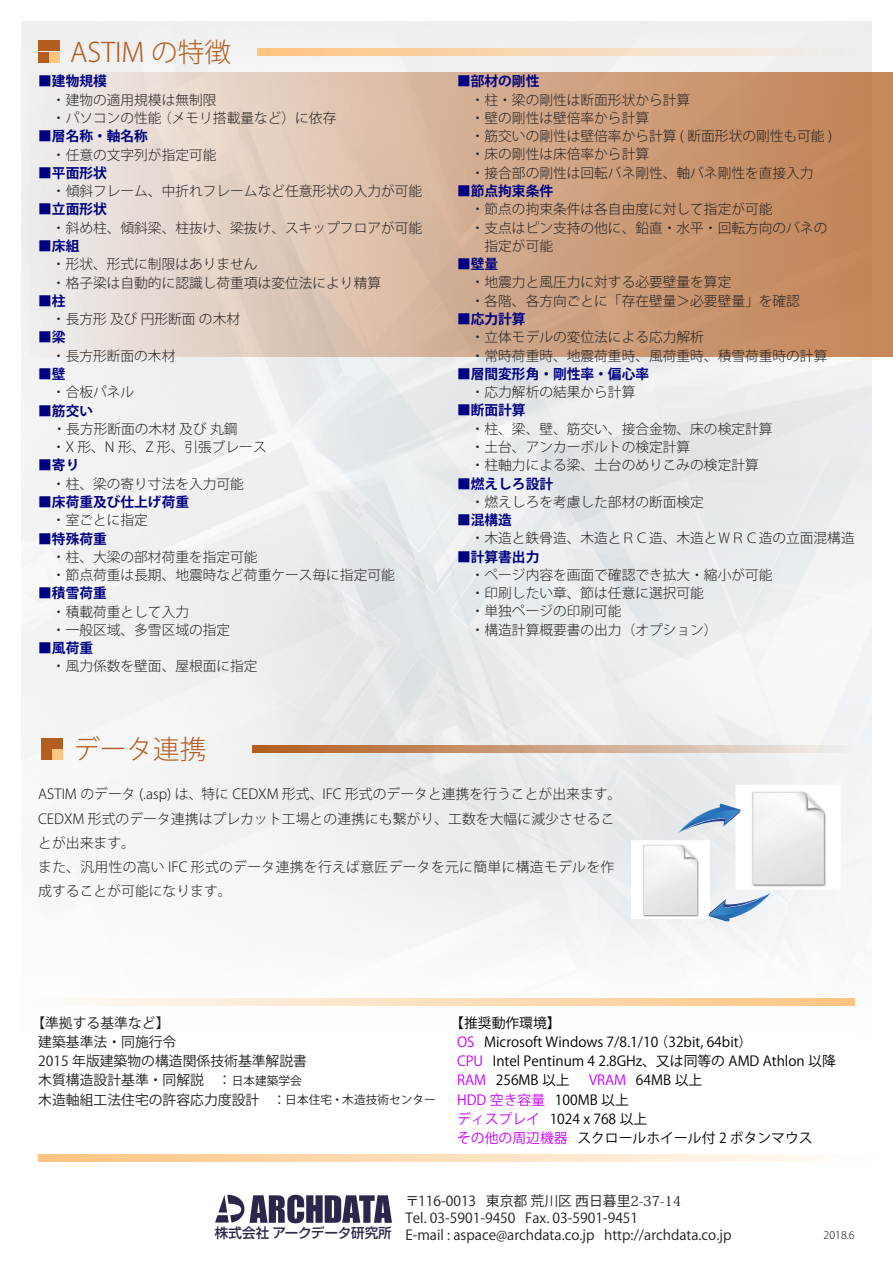
<style>
.page{position:relative;width:893px;height:1263px;background:#fff}
.page>*{position:absolute;margin:0;border:0;box-sizing:border-box;transform-origin:0 0}
.t1{font:300 26.55px "Koz Go Pro";color:#b35d1e}
.t2{font:13.8px/19.2px "Koz Go Pro";color:#231f20}
.t3{font:300 13.8px/24.2px "Koz Go Pro";letter-spacing:.005em;color:#231f20}
.t4{font:13.8px "Koz Go Pro";color:#000}
.t5{font:13.8px "Koz Go Pro";color:#c800ff}
.t6{font:300 13.65px/18.3px "Koz Go Pro";color:#231f20}
.t7{font:700 13.65px "Koz Go Pro";color:#000080}
.t8{font:500 13.65px "Shin Go Pro";color:#2a274b}
.t9{font:11.7px "Koz Go Pro";color:#231f20}
.t10{font:300 10.65px "Koz Go Pro";color:#231f20}
.s1{font-family:"Koz Min Pr 6 N"}
</style>
<div class="page">
<img style="left:21px;top:21px;width:851px;height:1203px">
<svg style="left:215px;top:1194px;width:177px;height:29px"></svg>
<div style="left:21px;top:72px;width:872px;height:284px;background:linear-gradient(to right,#eeecea,#c07e4d)"></div>
<div style="left:50px;top:52px;width:10px;height:10px;background:#ffc480"></div>
<div style="left:50px;top:41px;width:10px;height:10px;background:#b35d1e"></div>
<div style="left:38px;top:52px;width:10px;height:10px;background:#b35d1e"></div>
<div style="left:38px;top:41px;width:10px;height:10px;background:#b35d1e"></div>
<svg style="left:257px;top:48px;width:598px;height:8px;background:#f7d9b7"></svg>
<svg style="left:38px;top:1153px;width:834px;height:8px"></svg>
<svg style="left:21px;top:998px;width:834px;height:8px;background:#fde0be"></svg>
<div style="left:53px;top:749px;width:10px;height:11px;background:#ffc480"></div>
<div style="left:53px;top:738px;width:10px;height:10px;background:#b35d1e"></div>
<div style="left:41px;top:749px;width:11px;height:11px;background:#b35d1e"></div>
<div style="left:41px;top:738px;width:11px;height:10px;background:#b35d1e"></div>
<svg style="left:252px;top:745px;width:606px;height:8px;background:#cea485"></svg>
<img style="left:631px;top:840px;width:79px;height:79px">
<img style="left:736px;top:785px;width:105px;height:105px">
<svg style="left:678px;top:803px;width:63px;height:30px;background:#aec4dc"></svg>
<svg style="left:708px;top:892px;width:63px;height:29px"></svg>
<h1 class="t1" style="left:70px;top:35px;width:162px">ASTIM の特徴</h1>
<p class="t7" style="left:38px;top:73px;width:70px">■建物規模</p>
<p class="t6" style="left:158px;top:91px;width:180px;text-indent:-106px">・建物の適用規模は無制限<br>（メモリ搭載量など）に依存</p>
<p class="t6" style="left:52px;top:109px;width:111px">・パソコンの性能</p>
<p class="t7" style="left:38px;top:128px;width:111px">■層名称・軸名称</p>
<p class="t6" style="left:52px;top:146px;width:166px">・任意の文字列が指定可能</p>
<p class="t7" style="left:38px;top:164px;width:70px">■平面形状</p>
<p class="t6" style="left:52px;top:182px;width:372px">・傾斜フレーム、中折れフレームなど任意形状の入力が可能</p>
<p class="t7" style="left:38px;top:201px;width:70px">■立面形状</p>
<p class="t6" style="left:52px;top:219px;width:372px">・斜め柱、傾斜梁、柱抜け、梁抜け、スキップフロアが可能</p>
<p class="t7" style="left:38px;top:237px;width:43px">■床組</p>
<p class="t6" style="left:52px;top:255px;width:331px">・形状、形式に制限はありません<br>・格子梁は自動的に認識し荷重項は変位法により精算</p>
<p class="t7" style="left:38px;top:292px;width:29px">■柱</p>
<p class="t6" style="left:52px;top:310px;width:190px">・長方形及び円形断面の木材</p>
<p class="t7" style="left:38px;top:329px;width:29px">■梁</p>
<p class="t6" style="left:52px;top:347px;width:125px">・長方形断面の木材</p>
<p class="t7" style="left:38px;top:365px;width:29px">■壁</p>
<p class="t6" style="left:52px;top:383px;width:84px">・合板パネル</p>
<p class="t7" style="left:38px;top:402px;width:56px">■筋交い</p>
<p class="t6" style="left:52px;top:420px;width:216px">・長方形断面の木材及び丸鋼<br>・X 形、N 形、Z 形、引張ブレース</p>
<p class="t7" style="left:38px;top:457px;width:43px">■寄り</p>
<p class="t6" style="left:52px;top:475px;width:193px">・柱、梁の寄り寸法を入力可能</p>
<p class="t7" style="left:38px;top:493px;width:152px">■床荷重及び仕上げ荷重</p>
<p class="t6" style="left:52px;top:511px;width:97px">・室ごとに指定</p>
<p class="t7" style="left:38px;top:530px;width:70px">■特殊荷重</p>
<p class="t6" style="left:52px;top:548px;width:344px">・柱、大梁の部材荷重を指定可能<br>・節点荷重は長期、地震時など荷重ケース毎に指定可能</p>
<p class="t7" style="left:38px;top:584px;width:70px">■積雪荷重</p>
<p class="t6" style="left:52px;top:603px;width:180px">・積載荷重として入力<br>・一般区域、多雪区域の指定</p>
<p class="t7" style="left:38px;top:639px;width:56px">■風荷重</p>
<p class="t6" style="left:52px;top:657px;width:207px">・風力係数を壁面、屋根面に指定</p>
<p class="t7" style="left:457px;top:73px;width:84px">■部材の剛性</p>
<p class="t6" style="left:471px;top:91px;width:363px">・柱・梁の剛性は断面形状から計算<br>・壁の剛性は壁倍率から計算<br>・筋交いの剛性は壁倍率から計算 ( 断面形状の剛性も可能 (・床の剛性は床倍率から計算<br>・接合部の剛性は回転バネ剛性、軸バネ剛性を直接入力</p>
<p class="t7" style="left:457px;top:182px;width:97px">■節点拘束条件</p>
<p class="t6" style="left:471px;top:200px;width:303px">・節点の拘束条件は各自由度に対して指定が可能</p>
<p class="t6" style="left:471px;top:219px;width:358px">・支点はピン支持の他に、鉛直・水平・回転方向のバネの</p>
<p class="t6" style="left:485px;top:237px;width:70px">指定が可能</p>
<p class="t7" style="left:457px;top:255px;width:43px">■壁量</p>
<p class="t6" style="left:471px;top:273px;width:331px">・地震力と風圧力に対する必要壁量を算定<br>・各階、各方向ごとに「存在壁量＞必要壁量」を確認</p>
<p class="t7" style="left:457px;top:310px;width:70px">■応力計算</p>
<p class="t6" style="left:471px;top:328px;width:358px">・立体モデルの変位法による応力解析<br>・常時荷重時、地震荷重時、風荷重時、積雪荷重時の計算</p>
<p class="t7" style="left:457px;top:365px;width:193px">■層間変形角・剛性率・偏心率</p>
<p class="t6" style="left:471px;top:383px;width:166px">・応力解析の結果から計算</p>
<p class="t7" style="left:457px;top:402px;width:70px">■断面計算</p>
<p class="t6" style="left:471px;top:420px;width:303px">・柱、梁、壁、筋交い、接合金物、床の検定計算・土台、アンカーボルトの検定計算<br>・柱軸力による梁、土台のめりこみの検定計算</p>
<p class="t7" style="left:457px;top:475px;width:97px">■燃えしろ設計</p>
<p class="t6" style="left:471px;top:493px;width:235px">・燃えしろを考慮した部材の断面検定</p>
<p class="t7" style="left:457px;top:511px;width:56px">■混構造</p>
<p class="t6" style="left:471px;top:529px;width:385px">・木造と鉄骨造、木造とＲＣ造、木造とＷＲＣ造の立面混構造</p>
<p class="t7" style="left:457px;top:548px;width:84px">■計算書出力</p>
<p class="t6" style="left:471px;top:566px;width:303px">・ページ内容を画面で確認でき拡大・縮小が可能・印刷したい章、節は任意に選択可能<br>・単独ページの印刷可能<br>・構造計算概要書の出力（オプション(</p>
<h1 class="t1" style="left:73px;top:732px;width:134px">データ連携</h1>
<p class="t3" style="left:38px;top:782px;width:585px">ASTIM のデータ .( asp は) 、特に CEDXM 形式、IFC 形式のデータと連携を行うことが出来ます。CEDXM 形式のデータ連携はプレカット工場との連携にも繋がり、工数を大幅に減少させることが出来ます。<br>また、汎用性の高い IFC 形式のデータ連携を行えば意匠データを元に簡単に構造モデルを作成することが可能になります。</p>
<p class="t2" style="left:38px;top:1014px;width:270px;text-indent:-7px">【準拠する基準など【<br>建築基準法・同施行令<br>2015 年版建築物の構造関係技術基準解説書</p>
<p class="t9" style="left:232px;top:1073px;width:72px">日本建築学会</p>
<p class="t2" style="left:38px;top:1071px;width:195px">木質構造設計基準・同解説　：</p>
<p class="t4" style="left:450px;top:1014px;width:112px">【推奨動作環境【</p>
<p class="t5" style="left:457px;top:1033px;width:19px">OS</p>
<p class="t4" style="left:655px;top:1033px;width:99px">（32bit, 64bit(</p>
<p class="t4" style="left:484px;top:1033px;width:176px">Microsoft Windows 7/8.1/10</p>
<p class="t5" style="left:457px;top:1052px;width:28px">CPU</p>
<p class="t5" style="left:457px;top:1071px;width:31px">RAM</p>
<p class="t4" style="left:493px;top:1052px;width:344px">Intel Pentinum 4 2.8GHz、又は同等の AMD Athlon 以降</p>
<p class="t4" style="left:496px;top:1071px;width:75px">256MB 以上</p>
<p class="t5" style="left:589px;top:1071px;width:39px">VRAM</p>
<p class="t4" style="left:636px;top:1071px;width:68px">64MB 以上</p>
<p class="t2" style="left:38px;top:1090px;width:249px">木造軸組工法住宅の許容応力度設計　：</p>
<p class="t9" style="left:285px;top:1092px;width:152px">日本住宅・木造技術センター</p>
<p class="t5" style="left:457px;top:1090px;width:90px">HDD 空き容量</p>
<p class="t4" style="left:555px;top:1090px;width:75px">100MB 以上</p>
<p class="t5" style="left:457px;top:1110px;width:84px">ディスプレイ</p>
<p class="t4" style="left:550px;top:1110px;width:99px">1024 x 768 以上</p>
<p class="t5" style="left:457px;top:1129px;width:112px">その他の周辺機器</p>
<p class="t4" style="left:577px;top:1129px;width:237px">スクロールホイール付 2 ボタンマウス</p>
<p class="t2" style="left:405px;top:1191px;width:72px">〒116-0013</p>
<p class="t2" style="left:486px;top:1191px;width:197px">東京都荒川区西日暮里<span class="s1">2-37-14</span></p>
<p class="t8" style="left:215px;top:1222px;width:179px">株式会社アークデータ研究所</p>
<p class="t2" style="left:405px;top:1208px;width:112px">Tel. 03-5901-9450</p>
<p class="t2" style="left:525px;top:1208px;width:114px">Fax. 03-5901-9451</p>
<p class="t2" style="left:405px;top:1225px;width:190px">-E mail : aspace@archdata.co j p.</p>
<p class="t2" style="left:604px;top:1225px;width:129px">http://archdata.co j p.</p>
<p class="t10" style="left:824px;top:1228px;width:33px">2018.6</p>
</div>
